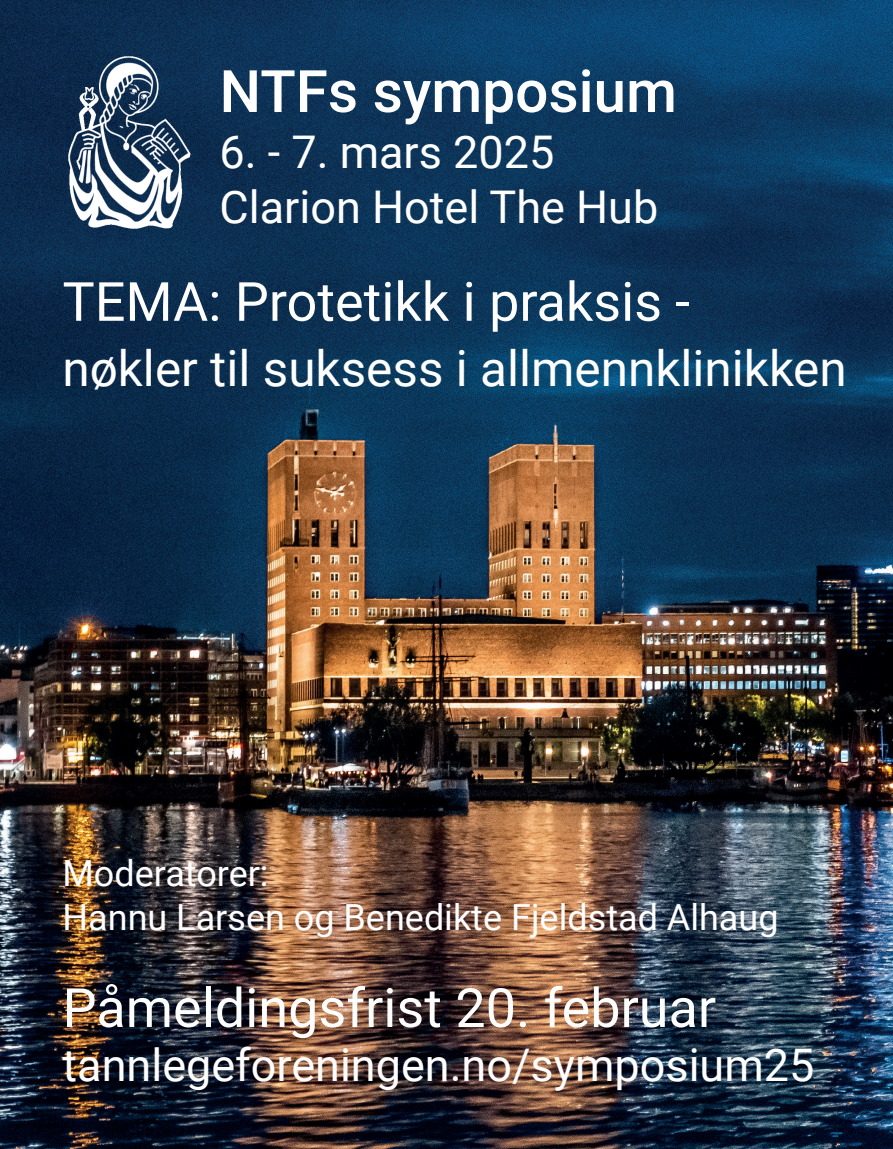
<style>
.page{position:relative;width:893px;height:1149px;background:#fff}
.page>*{position:absolute;margin:0;border:0;box-sizing:border-box;transform-origin:0 0}
.t1{font:500 58.5px "Roboto";color:#fff}
.t2{font:54px "Roboto";color:#fff}
.t3{font:49.5px "Roboto";color:#fff}
.t4{font:45px/55.5px "Roboto";color:#fff}
.t5{font:36px/43.2px "Roboto";color:#fff}
</style>
<div class="page">
<img style="left:0;top:0;width:893px;height:1148px">
<img style="left:55px;top:51px;width:141px;height:182px">
<h1 class="t1" style="left:220px;top:50px;width:459px">NTFs symposium</h1>
<p class="t4" style="left:220px;top:122px;width:440px">6. - 7. mars 2025<br>Clarion Hotel The Hub</p>
<p class="t2" style="left:63px;top:263px;width:629px">TEMA: Protetikk i praksis -</p>
<p class="t3" style="left:63px;top:333px;width:786px">nøkler til suksess i allmennklinikken</p>
<p class="t5" style="left:63px;top:850px;width:718px">Moderatorer:<br>Hannu Larsen og Benedikte Fjeldstad Alhaug</p>
<p class="t2" style="left:63px;top:969px;width:655px">Påmeldingsfrist 20. februar</p>
<p class="t4" style="left:63px;top:1035px;width:753px">tannlegeforeningen.no/symposium25</p>
</div>
